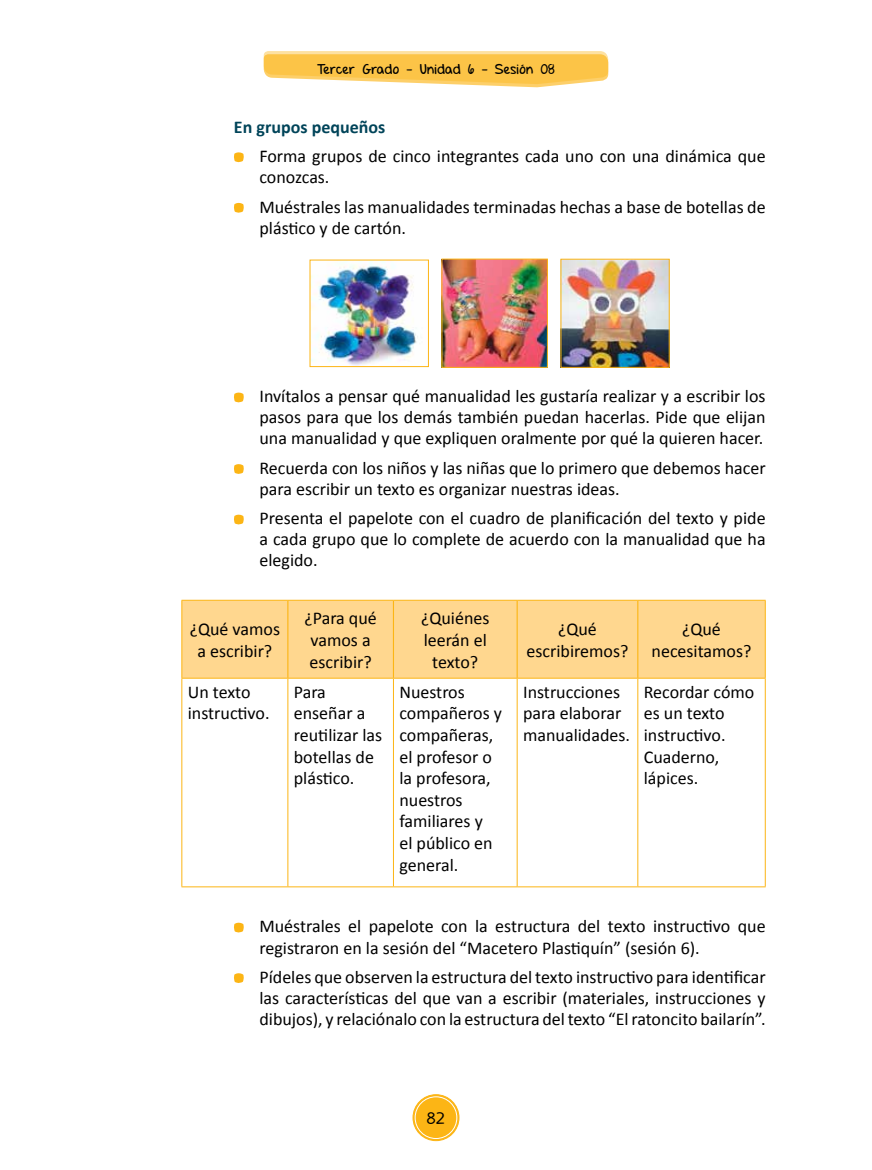
<style>
.page{position:relative;width:872px;height:1170px;background:#fff}
.page>*{position:absolute;margin:0;border:0;box-sizing:border-box;transform-origin:0 0}
.t1{font:18px/21.6px "Calibri";color:#000}
.t2{font:700 18px "Calibri";color:#004459}
.t3{font:18px "Con Brush Reg";color:#000}
.t4{font:13.5px "Set Firetothe Rain";letter-spacing:.025em;color:#000}
</style>
<div class="page">
<svg style="left:234px;top:152px;width:10px;height:10px"></svg>
<svg style="left:234px;top:203px;width:10px;height:10px"></svg>
<svg style="left:234px;top:392px;width:10px;height:10px"></svg>
<svg style="left:234px;top:464px;width:10px;height:10px"></svg>
<svg style="left:234px;top:514px;width:10px;height:10px"></svg>
<svg style="left:234px;top:922px;width:10px;height:10px"></svg>
<svg style="left:234px;top:973px;width:10px;height:9px"></svg>
<img style="left:312px;top:262px;width:106px;height:103px">
<div style="left:310px;top:260px;width:119px;height:107px;border:1px solid #fcb515"></div>
<img style="left:443px;top:261px;width:103px;height:105px">
<div style="left:441px;top:259px;width:107px;height:109px;border:1px solid #fcb515"></div>
<img style="left:562px;top:261px;width:105px;height:105px">
<div style="left:560px;top:259px;width:109px;height:109px;border:1px solid #fcb515"></div>
<div style="left:182px;top:601px;width:583px;height:76px;background:#ffd78f"></div>
<hr style="left:181px;top:600px;width:107px;height:1px;background:#fcb515">
<hr style="left:181px;top:600px;width:1px;height:77px;background:#fcb515">
<hr style="left:288px;top:600px;width:105px;height:1px;background:#fcb515">
<hr style="left:393px;top:600px;width:124px;height:1px;background:#fcb515">
<hr style="left:517px;top:600px;width:121px;height:1px;background:#fcb515">
<hr style="left:638px;top:600px;width:127px;height:1px;background:#fcb515">
<hr style="left:765px;top:600px;width:1px;height:77px;background:#fcb515">
<hr style="left:181px;top:677px;width:107px;height:1px;background:#fcb515">
<hr style="left:181px;top:678px;width:1px;height:208px;background:#fcb515">
<hr style="left:288px;top:677px;width:105px;height:1px;background:#fcb515">
<hr style="left:393px;top:677px;width:124px;height:1px;background:#fcb515">
<hr style="left:517px;top:677px;width:121px;height:1px;background:#fcb515">
<hr style="left:638px;top:677px;width:127px;height:1px;background:#fcb515">
<hr style="left:765px;top:678px;width:1px;height:208px;background:#fcb515">
<hr style="left:181px;top:886px;width:107px;height:1px;background:#fcb515">
<hr style="left:288px;top:886px;width:105px;height:1px;background:#fcb515">
<hr style="left:393px;top:886px;width:124px;height:1px;background:#fcb515">
<hr style="left:517px;top:886px;width:121px;height:1px;background:#fcb515">
<hr style="left:638px;top:886px;width:127px;height:1px;background:#fcb515">
<hr style="left:287px;top:678px;width:1px;height:208px;background:#fcb515">
<hr style="left:393px;top:678px;width:1px;height:208px;background:#fcb515">
<hr style="left:517px;top:678px;width:1px;height:208px;background:#fcb515">
<hr style="left:637px;top:678px;width:1px;height:208px;background:#fcb515">
<hr style="left:287px;top:600px;width:1px;height:77px;background:#fcb515">
<hr style="left:393px;top:600px;width:1px;height:77px;background:#fcb515">
<hr style="left:516px;top:600px;width:2px;height:77px;background:#fcb515">
<hr style="left:637px;top:600px;width:1px;height:77px;background:#fcb515">
<svg style="left:264px;top:51px;width:344px;height:36px;background:#fcce69"></svg>
<svg style="left:413px;top:1094px;width:46px;height:46px"></svg>
<div style="left:412px;top:1094px;width:47px;height:46px;border:1px solid #fcb515;border-radius:50%"></div>
<div style="left:415px;top:1096px;width:42px;height:42px;background:#fcb515;border-radius:50%"></div>
<div style="left:415px;top:1096px;width:42px;height:42px;border:1px solid #fff;border-radius:50%"></div>
<p class="t4" style="left:317px;top:61px;width:239px">Tercer Grado - Unidad 6 - Sesión 08</p>
<p class="t2" style="left:234px;top:115px;width:153px">En grupos pequeños</p>
<p class="t1" style="left:259px;top:146px;width:507px;line-height:21px">Forma grupos de cinco integrantes cada uno con una dinámica que conozcas.</p>
<p class="t1" style="left:259px;top:196px;width:507px;line-height:21px">Muéstrales las manualidades terminadas hechas a base de botellas de plástico y de cartón.</p>
<p class="t1" style="left:259px;top:386px;width:507px;line-height:21px;text-align:justify">Invítalos a pensar qué manualidad les gustaría realizar y a escribir los pasos para que los demás también puedan hacerlas. Pide que elijan una manualidad y que expliquen oralmente por qué la quieren hacer.</p>
<p class="t1" style="left:259px;top:457px;width:508px;line-height:21px">Recuerda con los niños y las niñas que lo primero que debemos hacer para escribir un texto es organizar nuestras ideas.</p>
<p class="t1" style="left:259px;top:508px;width:507px;line-height:21px;text-align:justify">Presenta el papelote con el cuadro de planificación del texto y pide a cada grupo que lo complete de acuerdo con la manualidad que ha elegido.</p>
<p class="t1" style="left:190px;top:618px;width:92px;text-align:center">¿Qué vamos a escribir?</p>
<p class="t1" style="left:304px;top:607px;width:74px">¿Para qué vamos a escribir?</p>
<p class="t1" style="left:421px;top:607px;width:70px;text-align:center">¿Quiénes leerán el texto?</p>
<p class="t1" style="left:526px;top:618px;width:103px;text-align:center">¿Qué escribiremos?</p>
<p class="t1" style="left:651px;top:618px;width:101px;text-align:center">¿Qué necesitamos?</p>
<p class="t1" style="left:188px;top:681px;width:83px">U n texto instructivo.</p>
<p class="t1" style="left:294px;top:681px;width:90px">Para enseñar a reutilizar las botellas de plástico.</p>
<p class="t1" style="left:399px;top:681px;width:104px">N uestros compañeros y compañeras, el profesor o la profesora, nuestros familiares y<br>el público en general.</p>
<p class="t1" style="left:523px;top:681px;width:108px">I nstrucciones para elaborar manualidades.</p>
<p class="t1" style="left:644px;top:681px;width:112px">Recordar cómo es un texto instructivo.<br>Cuaderno, lápices.</p>
<p class="t1" style="left:259px;top:916px;width:507px;line-height:21px">Muéstrales el papelote con la estructura del texto instructivo que registraron en la sesión del “Macetero Plastiquín” (sesión 6).</p>
<p class="t1" style="left:259px;top:966px;width:507px;line-height:21px;text-align:justify">Pídeles que observen la estructura del texto instructivo para identificar las características del que van a escribir (materiales, instrucciones y dibujos), y relaciónalo con la estructura del texto “El ratoncito bailarín”.</p>
<p class="t3" style="left:427px;top:1106px;width:20px">82</p>
</div>
